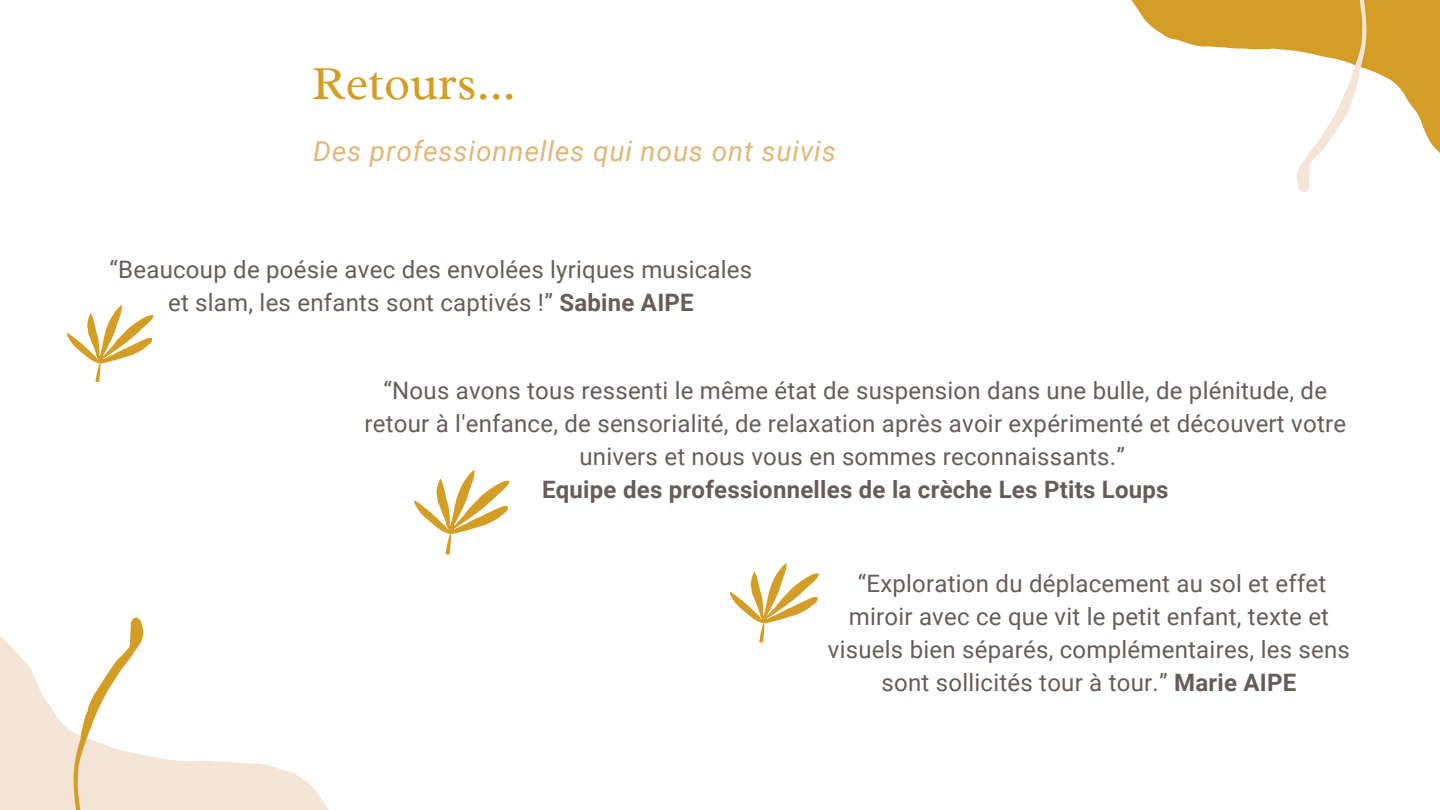
<style>
.page{position:relative;width:1440px;height:810px;background:#fff}
.page>*{position:absolute;margin:0;border:0;box-sizing:border-box;transform-origin:0 0}
.t1{font:48px "Radley";color:#d49e26}
.t2{font:italic 28px "Roboto";letter-spacing:.03em;color:#dfb77a}
.t3{font:24px/33px "Roboto";letter-spacing:.01em;color:#665d5a;text-align:center}
.t4{font:700 24px "Roboto";letter-spacing:.01em;color:#665d5a}
.s1{font-weight:700}
</style>
<div class="page">
<svg style="left:67px;top:305px;width:86px;height:77px"></svg>
<svg style="left:730px;top:563px;width:89px;height:79px"></svg>
<svg style="left:0;top:636px;width:329px;height:174px"></svg>
<svg style="left:1131px;top:0;width:309px;height:153px"></svg>
<svg style="left:18px;top:617px;width:126px;height:193px"></svg>
<svg style="left:1296px;top:0;width:126px;height:193px"></svg>
<svg style="left:414px;top:470px;width:95px;height:84px"></svg>
<h1 class="t1" style="left:312px;top:53px;width:205px">Retours...</h1>
<p class="t2" style="left:313px;top:135px;width:524px">Des professionnelles qui nous ont suivis</p>
<p class="t3" style="left:110px;top:253px;width:644px">“Beaucoup de poésie avec des envolées lyriques musicales et slam, les enfants sont captivés !” <span class="s1">Sabine AIPE</span></p>
<p class="t3" style="left:365px;top:374px;width:983px">“Nous avons tous ressenti le même état de suspension dans une bulle, de plénitude, de retour à l'enfance, de sensorialité, de relaxation après avoir expérimenté et découvert votre univers et nous vous en sommes reconnaissants.”</p>
<p class="t4" style="left:542px;top:476px;width:628px">Equipe des professionnelles de la crèche Les Ptits Loups</p>
<p class="t3" style="left:828px;top:568px;width:524px">“Exploration du déplacement au sol et effet miroir avec ce que vit le petit enfant, texte et visuels bien séparés, complémentaires, les sens sont sollicités tour à tour.” <span class="s1">Marie AIPE</span></p>
</div>
